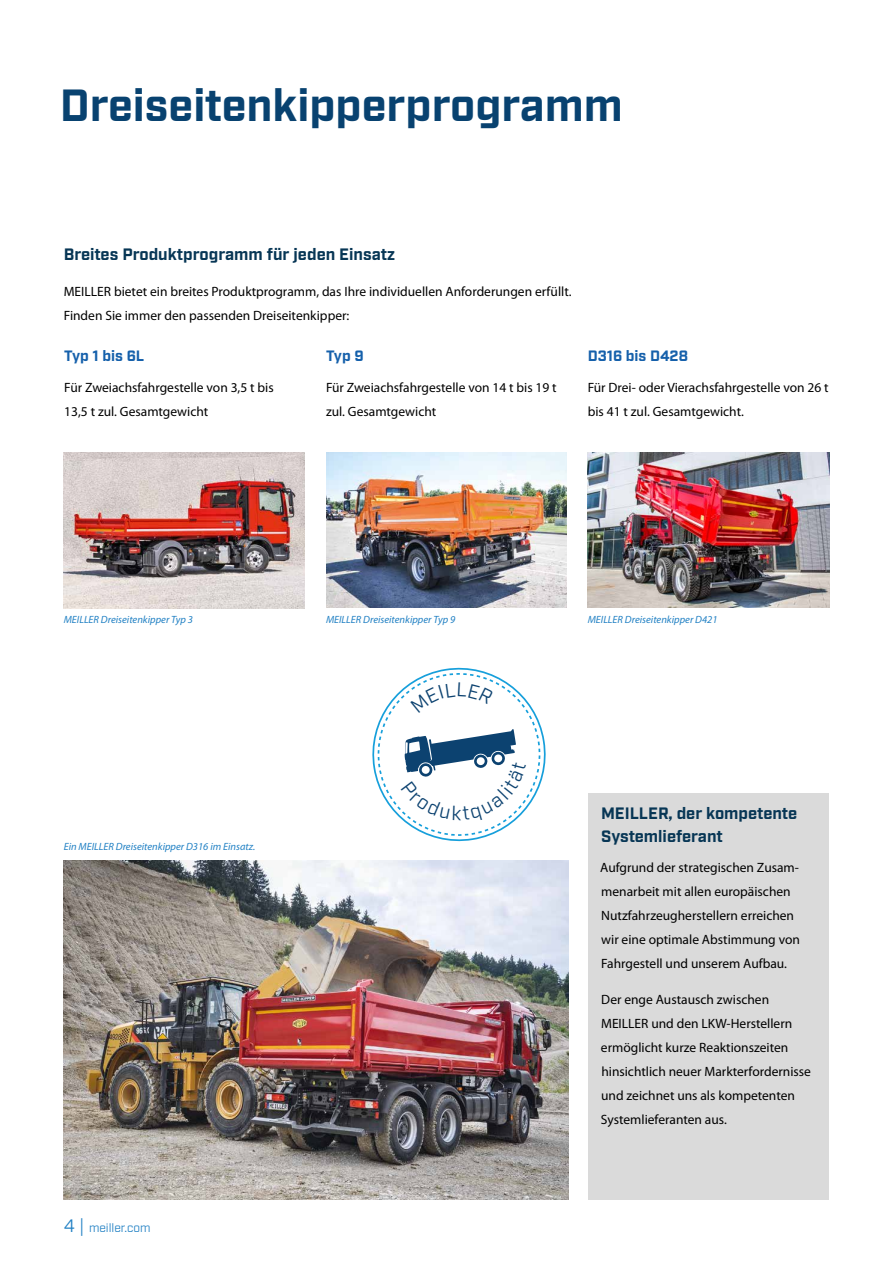
<style>
.page{position:relative;width:893px;height:1263px;background:#fff}
.page>*{position:absolute;margin:0;border:0;box-sizing:border-box;transform-origin:0 0}
.t1{font:700 45px "Industry";color:#084270}
.t2{font:700 16.5px/22.5px "Industry";color:#073655}
.t3{font:700 15px "Industry";color:#1560ab}
.t4{font:13.5px/24px "Myriad Pro";color:#000}
.t5{font:12px "Industry";color:#2281c4}
.t6{font:italic 10.5px "Myriad Pro";color:#2281c4}
.s1{font-size:18px}
</style>
<div class="page">
<img style="left:64px;top:860px;width:504px;height:340px">
<img style="left:64px;top:453px;width:241px;height:155px">
<img style="left:588px;top:453px;width:241px;height:154px">
<img style="left:326px;top:453px;width:241px;height:155px">
<div style="left:588px;top:794px;width:241px;height:406px;background:#dadada"></div>
<svg style="left:372px;top:667px;width:174px;height:175px"></svg>
<h1 class="t1" style="left:60px;top:78px;width:564px">Dreiseitenkipperprogramm</h1>
<p class="t2" style="left:64px;top:244px;width:333px">Breites Produktprogramm für jeden Einsatz</p>
<p class="t4" style="left:64px;top:279px;width:509px">MEILLER bietet ein breites Produktprogramm, das Ihre individuellen Anforderungen erfüllt.<br>Finden Sie immer den passenden Dreiseitenkipper:</p>
<p class="t3" style="left:326px;top:347px;width:39px">Typ 9</p>
<p class="t4" style="left:326px;top:375px;width:232px">Für Zweiachsfahrgestelle von 14 t bis 19 t zul. Gesamtgewicht</p>
<p class="t3" style="left:64px;top:347px;width:82px">Typ 1 bis 6L</p>
<p class="t4" style="left:64px;top:375px;width:211px">Für Zweiachsfahrgestelle von 3,5 t bis<br>13,5 t zul. Gesamtgewicht</p>
<p class="t3" style="left:588px;top:347px;width:102px">D316 bis D428</p>
<p class="t4" style="left:588px;top:375px;width:242px">Für Drei- oder Vierachsfahrgestelle von 26 t bis 41 t zul. Gesamtgewicht.</p>
<p class="t6" style="left:64px;top:613px;width:131px">MEILLER Dreiseitenkipper Typ 3</p>
<p class="t6" style="left:326px;top:613px;width:131px">MEILLER Dreiseitenkipper Typ 9</p>
<p class="t6" style="left:588px;top:613px;width:131px">MEILLER Dreiseitenkipper D421</p>
<p class="t6" style="left:64px;top:840px;width:193px">Ein MEILLER Dreiseitenkipper D316 im Einsatz.</p>
<p class="t5" style="left:64px;top:1220px;width:88px"><span class="s1">4 |</span> meiller.com</p>
<p class="t2" style="left:601px;top:803px;width:198px">MEILLER, der kompetente<br>Systemlieferant</p>
<p class="t4" style="left:600px;top:855px;width:201px">Aufgrund der strategischen Zusam&shy;menarbeit mit allen europäischen Nutzfahrzeugherstellern erreichen wir eine optimale Abstimmung von Fahrgestell und unserem Aufbau.</p>
<p class="t4" style="left:601px;top:987px;width:212px">Der enge Austausch zwischen<br>MEILLER und den LKW-Herstellern ermöglicht kurze Reaktionszeiten hinsichtlich neuer Markterfordernisse und zeichnet uns als kompetenten<br>Systemlieferanten aus.</p>
</div>
